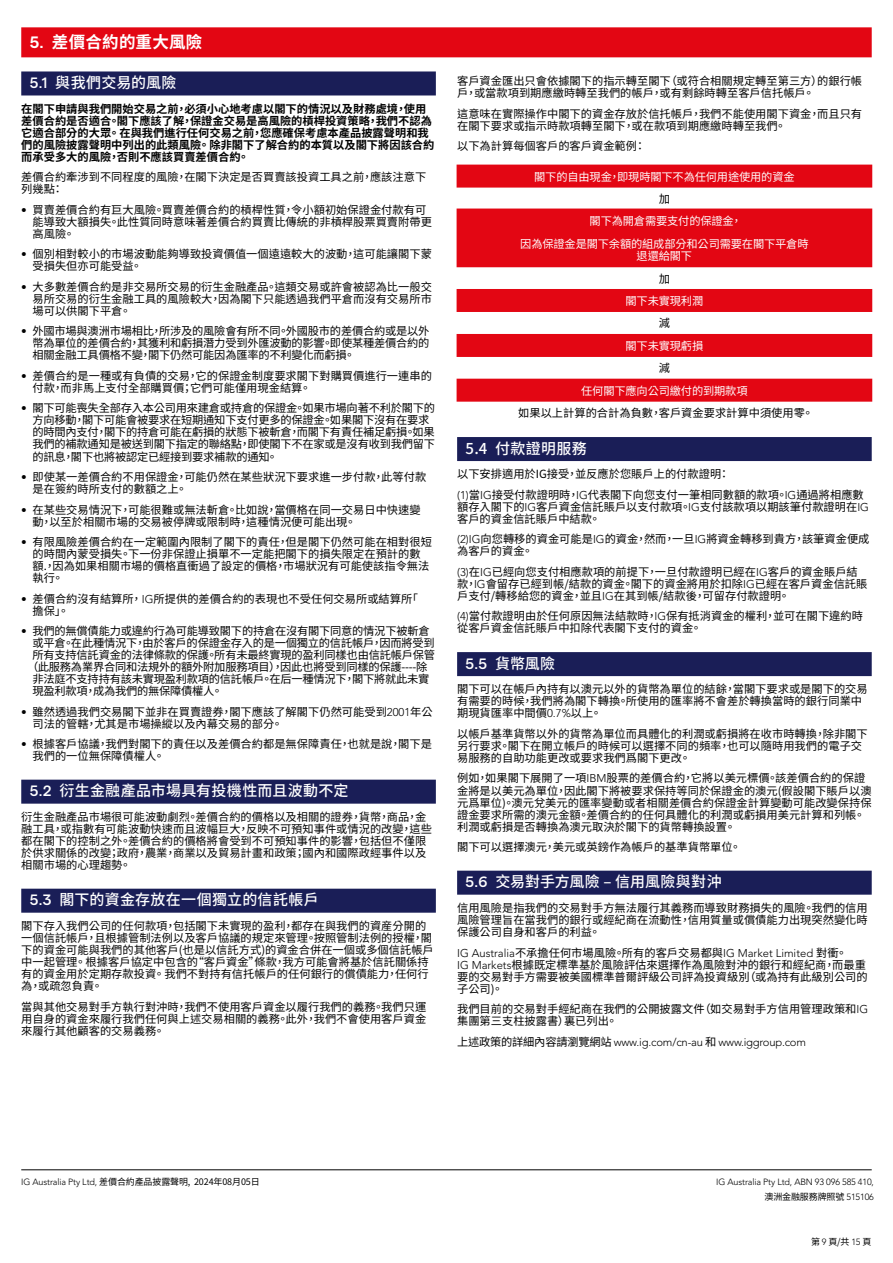
<style>
.page{position:relative;width:893px;height:1263px;background:#fff}
.page>*{position:absolute;margin:0;border:0;box-sizing:border-box;transform-origin:0 0}
.t1{font:700 16.5px "Noto Sans CJ Ktc";letter-spacing:.015em;color:#fff}
.t2{font:500 15px "Noto Sans CJ Ktc";letter-spacing:.015em;color:#fff}
.t3{font:11.25px/12px "Noto Sans CJ Ktc";color:#000}
.t4{font:11.25px/12px "Noto Sans CJ Ktc";letter-spacing:-.02em;color:#000}
.t5{font:700 11.25px/12px "Noto Sans CJ Ktc";color:#000}
.t6{font:11.25px/23px "Noto Sans CJ Ktc";letter-spacing:-.015em;color:#fff;text-align:center}
.t7{font:300 11.25px "Avenir LT Std";color:#000}
.t8{font:300 11.25px "Avenir LT Std";letter-spacing:-.02em;color:#000}
.t9{font:9px "Noto Sans CJ Ktc";letter-spacing:-.015em;color:#000}
.t10{font:300 9px "Avenir LT Std";letter-spacing:-.015em;color:#000}
.s1{font-family:"Matter SQ";font-weight:600}
.s2{font-family:"Matter SQ"}
.s3{font-family:"Avenir LT Std";font-weight:300}
.s4{font-family:"Noto Sans CJ Ktc";font-weight:400}
</style>
<div class="page">
<hr style="left:21px;top:1169px;width:851px;height:1px;background:#000">
<div style="left:21px;top:27px;width:851px;height:30px;background:#e30613"></div>
<div style="left:21px;top:71px;width:415px;height:24px;background:#1a1e57"></div>
<div style="left:21px;top:780px;width:415px;height:24px;background:#1a1e57"></div>
<div style="left:21px;top:889px;width:415px;height:24px;background:#1a1e57"></div>
<div style="left:457px;top:437px;width:415px;height:24px;background:#1a1e57"></div>
<div style="left:457px;top:652px;width:415px;height:24px;background:#1a1e57"></div>
<div style="left:457px;top:871px;width:415px;height:24px;background:#1a1e57"></div>
<svg style="left:457px;top:165px;width:415px;height:237px;fill:#e30613"></svg>
<h1 class="t1" style="left:30px;top:32px;width:174px"><span class="s1">5.</span> 差價合約的重大風險</h1>
<h2 class="t2" style="left:30px;top:74px;width:148px"><span class="s2">5.1</span> 與我們交易的風險</h2>
<p class="t5" style="left:21px;top:103px;width:415px">在閣下申請與我們開始交易之前，必須小心地考慮以閣下的情況以及財務處境，使用差價合約是否適合。閣下應該了解，保證金交易是高風險的槓桿投資策略，我們不認為它適合部分的大眾。 在與我們進行任何交易之前，您應確保考慮本產品披露聲明和我們的風險披露聲明中列出的此類風險。 除非閣下了解合約的本質以及閣下將因該合約而承受多大的風險，否則不應該買賣差價合約。</p>
<p class="t3" style="left:21px;top:171px;width:406px">差價合約牽涉到不同程度的風險，在閣下決定是否買賣該投資工具之前，應該注意下列幾點：</p>
<p class="t3" style="left:33px;top:204px;width:401px;text-indent:-11px"><span class="s3">•</span> 買賣差價合約有巨大風險。買賣差價合約的槓桿性質，令小額初始保證金付款有可能導致大額損失。此性質同時意味著差價合約買賣比傳統的非槓桿股票買賣附帶更高風險。</p>
<p class="t3" style="left:33px;top:248px;width:401px;text-indent:-11px"><span class="s3">•</span> 個別相對較小的市場波動能夠導致投資價值一個遠遠較大的波動，這可能讓閣下蒙受損失但亦可能受益。</p>
<p class="t3" style="left:33px;top:281px;width:401px;text-align:justify;text-indent:-11px"><span class="s3">•</span> 大多數差價合約是非交易所交易的衍生金融產品。這類交易或許會被認為比一般交易所交易的衍生金融工具的風險較大，因為閣下只能透過我們平倉而沒有交易所市場可以供閣下平倉。</p>
<p class="t3" style="left:33px;top:326px;width:398px;text-align:justify;text-indent:-11px"><span class="s3">•</span> 外國市場與澳洲市場相比，所涉及的風險會有所不同。外國股市的差價合約或是以外幣為單位的差價合約，其獲利和虧損潛力受到外匯波動的影響。即使某種差價合約的相關金融工具價格不變，閣下仍然可能因為匯率的不利變化而虧損。</p>
<p class="t3" style="left:33px;top:370px;width:401px;text-indent:-11px"><span class="s3">•</span> 差價合約是一種或有負債的交易，它的保證金制度要求閣下對購買價進行一連串的付款，而非馬上支付全部購買價；它們可能僅用現金結算。</p>
<p class="t4" style="left:33px;top:403px;width:404px;text-indent:-11px"><span class="s3">•</span> 閣下可能喪失全部存入本公司用來建倉或持倉的保證金。如果市場向著不利於閣下的方向移動，閣下可能會被要求在短期通知下支付更多的保證金。如果閣下沒有在要求的時間內支付，閣下的持倉可能在虧損的狀態下被斬倉，而閣下有責任補足虧損。如果我們的補款通知是被送到閣下指定的聯絡點，即使閣下不在家或是沒有收到我們留下的訊息，閣下也將被認定已經接到要求補款的通知。</p>
<p class="t3" style="left:33px;top:471px;width:395px;text-indent:-11px"><span class="s3">•</span> 即使某一差價合約不用保證金，可能仍然在某些狀況下要求進一步付款，此等付款是在簽約時所支付的數額之上。</p>
<p class="t3" style="left:33px;top:504px;width:390px;text-indent:-11px"><span class="s3">•</span> 在某些交易情況下，可能很難或無法斬倉。比如說，當價格在同一交易日中快速變動，以至於相關市場的交易被停牌或限制時，這種情況便可能出現。</p>
<p class="t3" style="left:33px;top:536px;width:401px;text-indent:-11px"><span class="s3">•</span> 有限風險差價合約在一定範圍內限制了閣下的責任，但是閣下仍然可能在相對很短的時間內蒙受損失。下一份非保證止損單不一定能把閣下的損失限定在預計的數額.，因為如果相關市場的價格直衝過了設定的價格，市場狀況有可能使該指令無法執行。</p>
<p class="t3" style="left:33px;top:593px;width:387px;text-indent:-11px"><span class="s3">•</span> 差價合約沒有結算所， <span class="s3">IG</span>所提供的差價合約的表現也不受任何交易所或結算所「擔保」。</p>
<p class="t4" style="left:21px;top:625px;width:410px"><span class="s3">•</span> 我們的無償債能力或違約行為可能導致閣下的持倉在沒有閣下同意的情況下被斬倉</p>
<p class="t4" style="left:33px;top:637px;width:404px">或平倉。在此種情況下，由於客戶的保證金存入的是一個獨立的信託帳戶，因而將受到</p>
<p class="t4" style="left:33px;top:649px;width:404px">所有支持信託資金的法律條款的保護。所有未最終實現的盈利同樣也由信託帳戶保管</p>
<p class="t4" style="left:27px;top:661px;width:402px">（此服務為業界合同和法規外的額外附加服務項目），因此也將受到同樣的保護----除</p>
<p class="t4" style="left:33px;top:673px;width:398px">非法庭不支持持有該未實現盈利款項的信託帳戶。在后一種情況下，閣下將就此未實</p>
<p class="t4" style="left:33px;top:685px;width:192px">現盈利款項，成為我們的無保障債權人。</p>
<p class="t3" style="left:33px;top:706px;width:402px;text-indent:-11px"><span class="s3">•</span> 雖然透過我們交易閣下並非在買賣證券，閣下應該了解閣下仍然可能受到<span class="s3">2001</span>年公司法的管轄，尤其是市場操縱以及內幕交易的部分。</p>
<p class="t3" style="left:33px;top:738px;width:401px;text-indent:-11px"><span class="s3">•</span> 根據客戶協議，我們對閣下的責任以及差價合約都是無保障責任，也就是說，閣下是我們的一位無保障債權人。</p>
<h2 class="t2" style="left:30px;top:782px;width:320px"><span class="s2">5.2</span> 衍生金融產品市場具有投機性而且波動不定</h2>
<p class="t3" style="left:21px;top:811px;width:412px">衍生金融產品市場很可能波動劇烈。差價合約的價格以及相關的證券，貨幣，商品，金融工具，或指數有可能波動快速而且波幅巨大，反映不可預知事件或情況的改變，這些都在閣下的控制之外。差價合約的價格將會受到不可預知事件的影響，包括但不僅限於供求關係的改變；政府，農業，商業以及貿易計畫和政策；國內和國際政經事件以及相關市場的心理趨勢。</p>
<h2 class="t2" style="left:30px;top:891px;width:291px"><span class="s2">5.3</span> 閣下的資金存放在一個獨立的信託帳戶</h2>
<p class="t3" style="left:21px;top:920px;width:414px">閣下存入我們公司的任何款項，包括閣下未實現的盈利，都存在與我們的資産分開的一個信託帳戶，且根據管制法例以及客戶協議的規定來管理。按照管制法例的授權，閣下的資金可能與我們的其他客戶(也是以信託方式)的資金合併在一個或多個信託帳戶中一起管理。 根據客戶協定中包含的“客戶資金”條款，我方可能會將基於信託關係持有的資金用於定期存款投資。 我們不對持有信托帳戶的任何銀行的償債能力，任何行為，或疏忽負責。</p>
<p class="t3" style="left:21px;top:1001px;width:406px;text-align:justify">當與其他交易對手方執行對沖時，我們不使用客戶資金以履行我們的義務。我們只運用自身的資金來履行我們任何與上述交易相關的義務。此外，我們不會使用客戶資金來履行其他顧客的交易義務。</p>
<p class="t3" style="left:457px;top:75px;width:406px">客戶資金匯出只會依據閣下的指示轉至閣下（或符合相關規定轉至第三方）的銀行帳戶，或當款項到期應繳時轉至我們的帳戶，或有剩餘時轉至客戶信托帳戶。</p>
<p class="t3" style="left:457px;top:108px;width:406px">這意味在實際操作中閣下的資金存放於信托帳戶，我們不能使用閣下資金，而且只有在閣下要求或指示時款項轉至閣下，或在款項到期應繳時轉至我們。</p>
<p class="t3" style="left:457px;top:140px;width:190px">以下為計算每個客戶的客戶資金範例：</p>
<p class="t6" style="left:534px;top:165px;width:262px">閣下的自由現金，即現時閣下不為任何用途使用的資金</p>
<p class="t3" style="left:659px;top:193px;width:13px">加</p>
<p class="t6" style="left:520px;top:209px;width:290px">閣下為開倉需要支付的保證金，<br>因為保證金是閣下余額的組成部分和公司需要在閣下平倉時</p>
<p class="t6" style="left:637px;top:245px;width:57px">退還給閣下</p>
<p class="t3" style="left:659px;top:273px;width:13px">加</p>
<p class="t6" style="left:626px;top:290px;width:79px">閣下未實現利潤</p>
<p class="t3" style="left:659px;top:318px;width:13px">減</p>
<p class="t6" style="left:626px;top:335px;width:79px">閣下未實現虧損</p>
<p class="t3" style="left:659px;top:362px;width:13px">減</p>
<p class="t6" style="left:581px;top:379px;width:168px">任何閣下應向公司繳付的到期款項</p>
<p class="t3" style="left:518px;top:407px;width:297px">如果以上計算的合計為負數，客戶資金要求計算中須使用零。</p>
<h2 class="t2" style="left:466px;top:440px;width:123px">5.4 付款證明服務</h2>
<p class="t3" style="left:457px;top:464px;width:408px;line-height:20.5px">以下安排適用於IG接受，並反應於您賬戶上的付款證明：<br><span class="s3">(1)</span>當<span class="s3">IG</span>接受付款證明時，<span class="s3">IG</span>代表閣下向您支付一筆相同數額的款項。<span class="s3">IG</span>通過將相應數</p>
<p class="t3" style="left:457px;top:501px;width:413px">額存入閣下的<span class="s3">IG</span>客戶資金信託賬戶以支付款項。<span class="s3">IG</span>支付該款項以期該筆付款證明在<span class="s3">IG</span>客戶的資金信託賬戶中結款。</p>
<p class="t3" style="left:457px;top:533px;width:414px"><span class="s3">(2)IG</span>向您轉移的資金可能是<span class="s3">IG</span>的資金，然而，一旦<span class="s3">IG</span>將資金轉移到貴方，該筆資金便成為客戶的資金。</p>
<p class="t3" style="left:457px;top:566px;width:412px"><span class="s3">(3)</span>在<span class="s3">IG</span>已經向您支付相應款項的前提下，一旦付款證明已經在<span class="s3">IG</span>客戶的資金賬戶結款，<span class="s3">IG</span>會留存已經到帳/結款的資金。閣下的資金將用於扣除<span class="s3">IG</span>已經在客戶資金信託賬戶支付/轉移給您的資金，並且<span class="s3">IG</span>在其到帳/結款後，可留存付款證明。</p>
<p class="t3" style="left:457px;top:611px;width:407px"><span class="s3">(4)</span>當付款證明由於任何原因無法結款時，<span class="s3">IG</span>保有抵消資金的權利，並可在閣下違約時從客戶資金信託賬戶中扣除代表閣下支付的資金。</p>
<h2 class="t2" style="left:466px;top:655px;width:91px"><span class="s2">5.5</span> 貨幣風險</h2>
<p class="t3" style="left:457px;top:683px;width:412px">閣下可以在帳戶內持有以澳元以外的貨幣為單位的結餘，當閣下要求或是閣下的交易有需要的時候，我們將為閣下轉換。所使用的匯率將不會差於轉換當時的銀行同業中期現貨匯率中間價<span class="s3">0.7%</span>以上。</p>
<p class="t3" style="left:457px;top:728px;width:412px">以帳戶基準貨幣以外的貨幣為單位而具體化的利潤或虧損將在收市時轉換，除非閣下另行要求。閣下在開立帳戶的時候可以選擇不同的頻率，也可以隨時用我們的電子交易服務的自助功能更改或要求我們爲閣下更改。</p>
<p class="t3" style="left:457px;top:773px;width:416px">例如，如果閣下展開了一項<span class="s3">IBM</span>股票的差價合約，它將以美元標價。該差價合約的保證金將是以美元為單位，因此閣下將被要求保持等同於保證金的澳元(假設閣下賬戶以澳元爲單位)。澳元兌美元的匯率變動或者相關差價合約保證金計算變動可能改變保持保證金要求所需的澳元金額。差價合約的任何具體化的利潤或虧損用美元計算和列帳。利潤或虧損是否轉換為澳元取決於閣下的貨幣轉換設置。</p>
<p class="t3" style="left:457px;top:841px;width:286px">閣下可以選擇澳元，美元或英鎊作為帳戶的基準貨幣單位。</p>
<h2 class="t2" style="left:466px;top:873px;width:258px"><span class="s2">5.6</span> 交易對手方風險 – 信用風險與對沖</h2>
<p class="t3" style="left:457px;top:902px;width:412px;text-align:justify">信用風險是指我們的交易對手方無法履行其義務而導致財務損失的風險。我們的信用風險管理旨在當我們的銀行或經紀商在流動性，信用質量或償債能力出現突然變化時保護公司自身和客戶的利益。</p>
<p class="t7" style="left:457px;top:946px;width:391px">IG Australia<span class="s4">不承擔任何市場風險。所有的客戶交易都與</span>IG Market Limited <span class="s4">對衝。</span></p>
<p class="t3" style="left:457px;top:959px;width:412px"><span class="s3">IG Markets</span>根據既定標準基於風險評估來選擇作為風險對沖的銀行和經紀商，而最重要的交易對手方需要被美國標準普爾評級公司評為投資級別（或為持有此級別公司的子公司)。</p>
<p class="t3" style="left:457px;top:1003px;width:413px">我們目前的交易對手經紀商在我們的公開披露文件（如交易對手方信用管理政策和<span class="s3">IG</span>集團第三支柱披露書）裏已列出。</p>
<p class="t8" style="left:457px;top:1036px;width:350px"><span class="s4">上述政策的詳細內容請瀏覽網站</span> www.ig.com/cn-au <span class="s4">和</span> www.iggroup.com</p>
<p class="t9" style="left:21px;top:1177px;width:240px"><span class="s3">IG Australia Pty Ltd,</span> 差價合約產品披露聲明, 2024年08月05日</p>
<p class="t10" style="left:716px;top:1176px;width:159px">IG Australia Pty Ltd, ABN 93 096 585 410,</p>
<p class="t9" style="left:764px;top:1191px;width:111px">澳洲金融服務牌照號 <span class="s3">515106</span></p>
<p class="t9" style="left:811px;top:1236px;width:62px">第 <span class="s3">9</span> 頁/共 <span class="s3">15</span> 頁</p>
</div>
